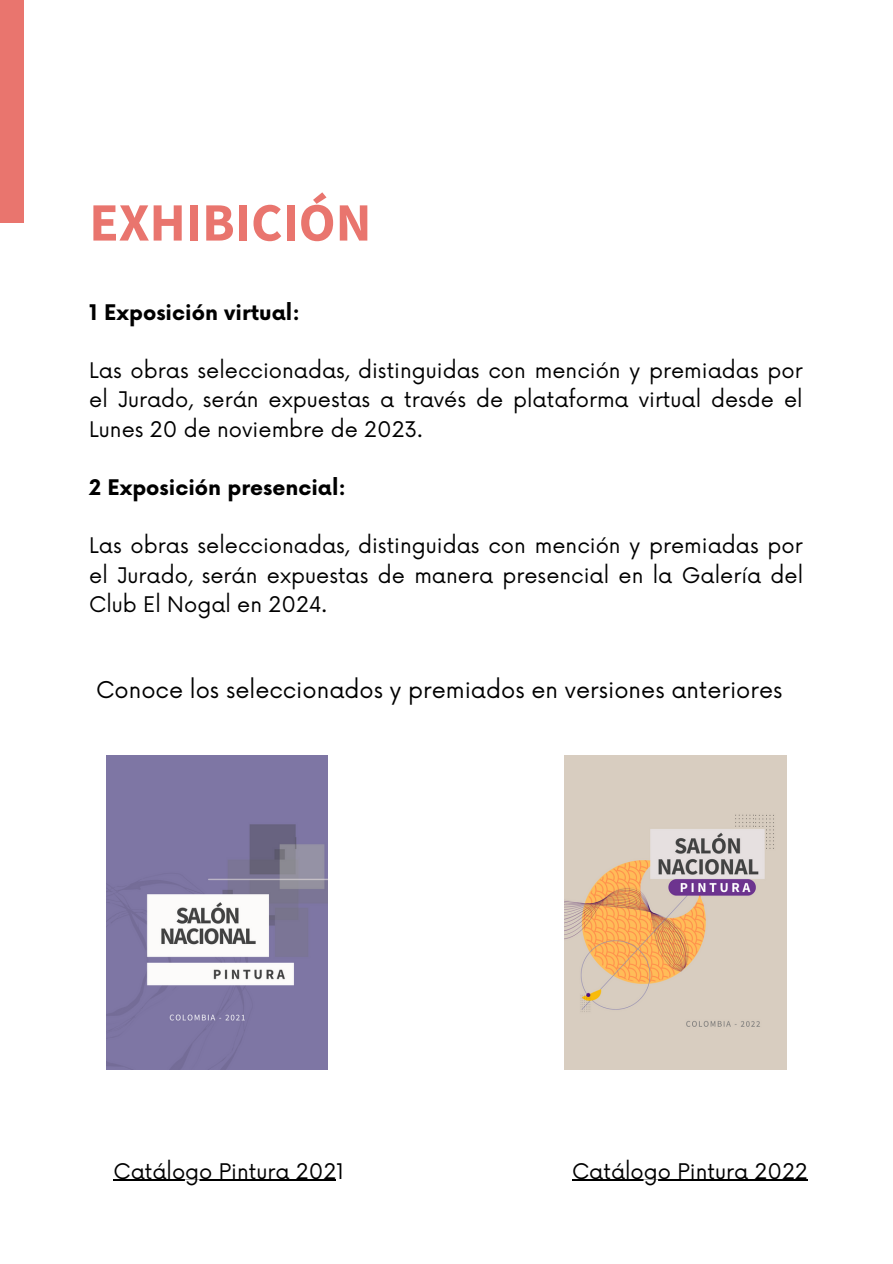
<style>
.page{position:relative;width:893px;height:1264px;background:#fff}
.page>*{position:absolute;margin:0;border:0;box-sizing:border-box;transform-origin:0 0}
.t1{font:700 54px "Source Sans Pro";color:#e9756e}
.t2{font:22.5px "Now";color:#000}
.t3{font:21px/29.2px "Now";color:#000;text-align:justify}
.t4{font:700 21px "Now";color:#000}
</style>
<div class="page">
<div style="left:0;top:0;width:24px;height:223px;background:#e9756e"></div>
<img style="left:106px;top:755px;width:222px;height:314px">
<img style="left:564px;top:755px;width:222px;height:314px">
<hr style="left:113px;top:1179px;width:223px;height:1px;background:#000">
<hr style="left:572px;top:1179px;width:235px;height:1px;background:#000">
<p class="t1" style="left:89px;top:187px;width:284px">EXHIBICIÓN</p>
<p class="t4" style="left:89px;top:301px;width:212px">1 Exposición virtual:</p>
<p class="t3" style="left:89px;top:357px;width:715px">Las obras seleccionadas, distinguidas con mención y premiadas por el Jurado, serán expuestas a través de plataforma virtual desde el Lunes 20 de noviembre de 2023.</p>
<p class="t4" style="left:89px;top:476px;width:258px">2 Exposición presencial:</p>
<p class="t3" style="left:89px;top:532px;width:715px">Las obras seleccionadas, distinguidas con mención y premiadas por el Jurado, serán expuestas de manera presencial en la Galería del Club El Nogal en 2024.</p>
<p class="t2" style="left:96px;top:677px;width:687px">Conoce los seleccionados y premiados en versiones anteriores</p>
<p class="t3" style="left:113px;top:1157px;width:232px">Catálogo Pintura 2021</p>
<p class="t3" style="left:572px;top:1157px;width:237px">Catálogo Pintura 2022</p>
</div>
